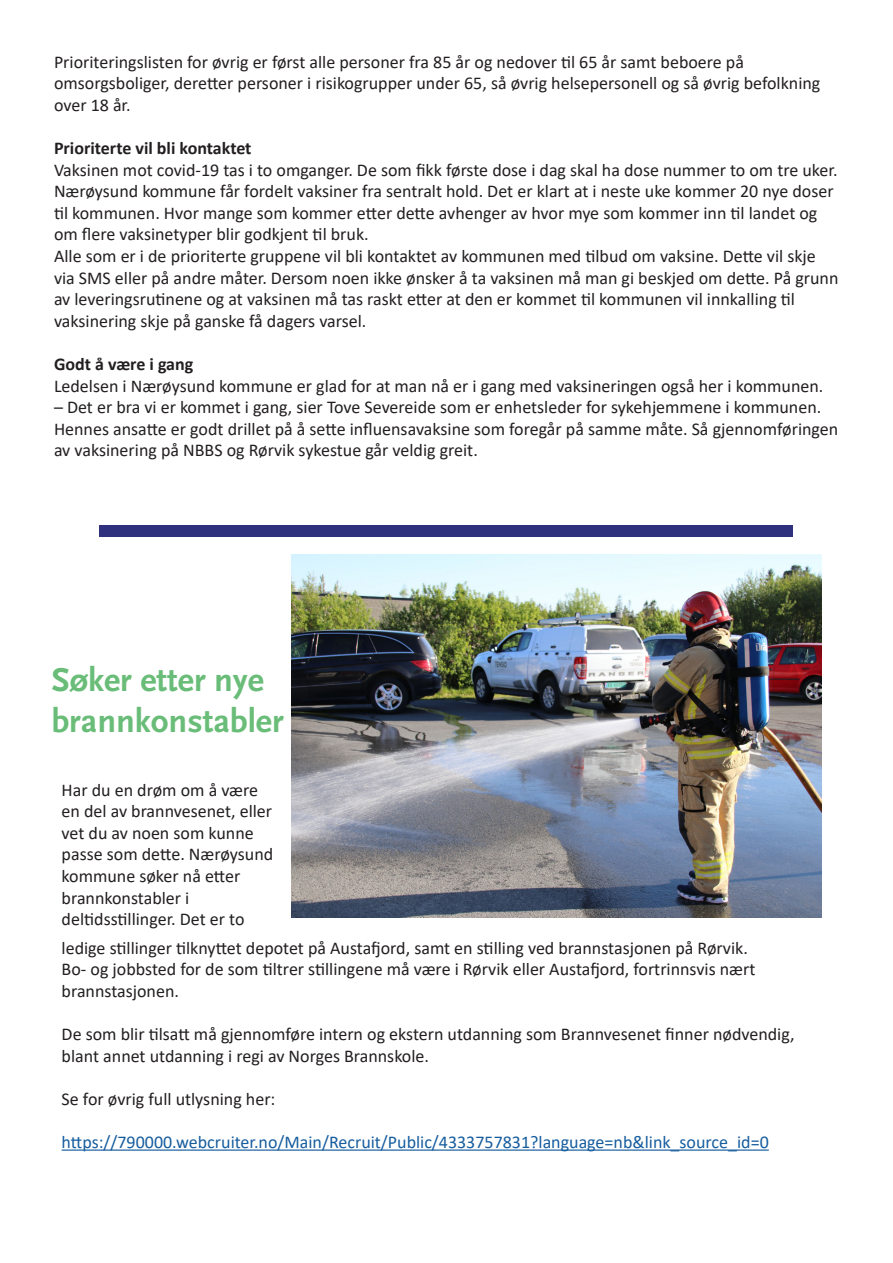
<style>
.page{position:relative;width:893px;height:1263px;background:#fff}
.page>*{position:absolute;margin:0;border:0;box-sizing:border-box;transform-origin:0 0}
.t1{font:700 34.5px "Scala Sans Pro";color:#69bd78}
.t2{font:18px/21.6px "Calibri";color:#231f20}
.t3{font:18px "Calibri";color:#175d9e}
.t4{font:700 18px "Calibri";color:#231f20}
</style>
<div class="page">
<div style="left:100px;top:525px;width:693px;height:12px;background:#30317e"></div>
<img style="left:291px;top:555px;width:531px;height:362px">
<hr style="left:62px;top:1149px;width:707px;height:2px;background:#175d9e">
<p class="t2" style="left:54px;top:50px;width:691px">Prioriteringslisten for øvrig er først alle personer fra 85 år og nedover til 65 år samt beboere på</p>
<p class="t2" style="left:54px;top:72px;width:768px">omsorgsboliger, deretter personer i risikogrupper under 65, så øvrig helsepersonell og så øvrig befolkning over 18 år.</p>
<p class="t4" style="left:54px;top:135px;width:199px">Prioriterte vil bli kontaktet</p>
<p class="t2" style="left:54px;top:158px;width:785px">Vaksinen mot covid-19 tas i to omganger. De som fikk første dose i dag skal ha dose nummer to om tre uker.<br>Nærøysund kommune får fordelt vaksiner fra sentralt hold. Det er klart at i neste uke kommer 20 nye doser til kommunen. Hvor mange som kommer etter dette avhenger av hvor mye som kommer inn til landet og om flere vaksinetyper blir godkjent til bruk.</p>
<p class="t2" style="left:54px;top:245px;width:786px">Alle som er i de prioriterte gruppene vil bli kontaktet av kommunen med tilbud om vaksine. Dette vil skje via SMS eller på andre måter. Dersom noen ikke ønsker å ta vaksinen må man gi beskjed om dette. På grunn av leveringsrutinene og at vaksinen må tas raskt etter at den er kommet til kommunen vil innkalling til</p>
<p class="t2" style="left:54px;top:309px;width:314px">vaksinering skje på ganske få dagers varsel.</p>
<p class="t4" style="left:54px;top:351px;width:141px">Godt å være i gang</p>
<p class="t2" style="left:54px;top:374px;width:771px">Ledelsen i Nærøysund kommune er glad for at man nå er i gang med vaksineringen også her i kommunen.</p>
<p class="t2" style="left:54px;top:396px;width:786px">– Det er bra vi er kommet i gang, sier Tove Severeide som er enhetsleder for sykehjemmene i kommunen.<br>Hennes ansatte er godt drillet på å sette influensavaksine som foregår på samme måte. Så gjennomføringen av vaksinering på NBBS og Rørvik sykestue går veldig greit.</p>
<p class="t1" style="left:51px;top:660px;width:214px">Søker etter nye</p>
<p class="t1" style="left:51px;top:701px;width:234px">brannkonstabler</p>
<p class="t2" style="left:62px;top:778px;width:213px">Har du en drøm om å være en del av brannvesenet, eller vet du av noen som kunne passe som dette. Nærøysund kommune søker nå etter brannkonstabler i</p>
<p class="t2" style="left:62px;top:905px;width:688px;line-height:28.3px">deltidsstillinger. Det er to<br>ledige stillinger tilknyttet depotet på Austafjord, samt en stilling ved brannstasjonen på Rørvik.</p>
<p class="t2" style="left:62px;top:958px;width:695px">Bo- og jobbsted for de som tiltrer stillingene må være i Rørvik eller Austafjord, fortrinnsvis nært</p>
<p class="t2" style="left:62px;top:979px;width:119px">brannstasjonen.</p>
<p class="t2" style="left:62px;top:1023px;width:734px">De som blir tilsatt må gjennomføre intern og ekstern utdanning som Brannvesenet finner nødvendig, blant annet utdanning i regi av Norges Brannskole.</p>
<p class="t2" style="left:62px;top:1087px;width:215px">Se for øvrig full utlysning her:</p>
<p class="t3" style="left:62px;top:1129px;width:709px">https://790000.webcruiter.no/Main/Recruit/Public/4333757831?language=nb&amp;link_source_id=0</p>
</div>
